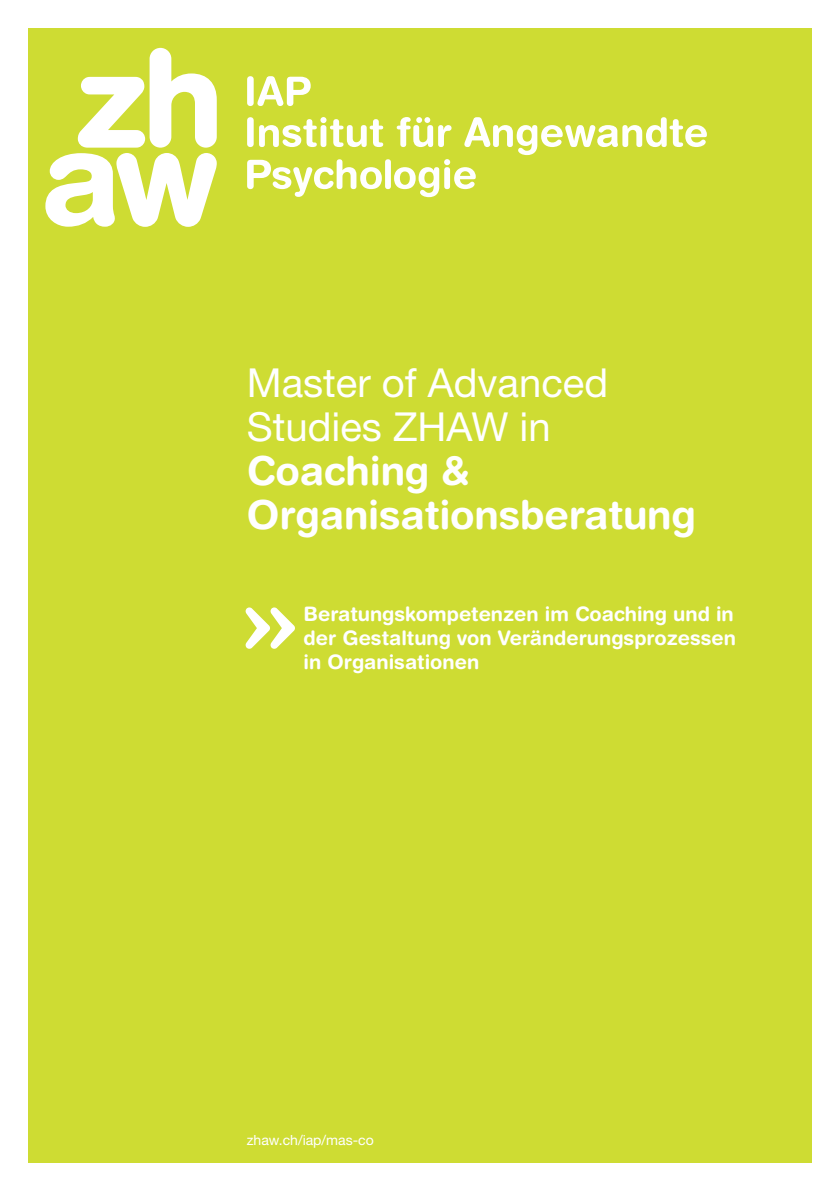
<style>
.page{position:relative;width:840px;height:1191px;background:#fff}
.page>*{position:absolute;margin:0;border:0;box-sizing:border-box;transform-origin:0 0}
.t1{font:700 40px/44px "Helvetica Rounded LT Std";letter-spacing:-.005em;color:#fff}
.t2{font:40px/44px "Helvetica Neue LT Pro";color:#fff}
.t3{font:700 20px/24px "Helvetica Rounded LT Std";color:#fff;text-align:justify}
.t4{font:14px "Helvetica Neue LT Pro";color:#fff}
</style>
<div class="page">
<div style="left:28px;top:28px;width:783px;height:1134px;background:#cedc33"></div>
<div style="left:247px;top:76px;width:6px;height:30px;background:#fff;border-radius:3px"></div>
<svg style="left:257px;top:76px;width:53px;height:30px"></svg>
<svg style="left:247px;top:117px;width:459px;height:80px"></svg>
<svg style="left:45px;top:48px;width:172px;height:179px"></svg>
<svg style="left:245px;top:607px;width:50px;height:42px"></svg>
<h1 class="t2" style="left:247px;top:360px;width:362px">Master of Advanced<br>Studies ZHAW in</h1>
<h1 class="t1" style="left:247px;top:448px;width:450px">Coaching &amp;<br>Organisationsberatung</h1>
<p class="t3" style="left:303px;top:602px;width:434px">Beratungskompetenzen im Coaching und in der Gestaltung von Veränderungsprozessen in Organisationen</p>
<p class="t4" style="left:247px;top:1131px;width:128px">zhaw.ch/iap/mas-co</p>
</div>
